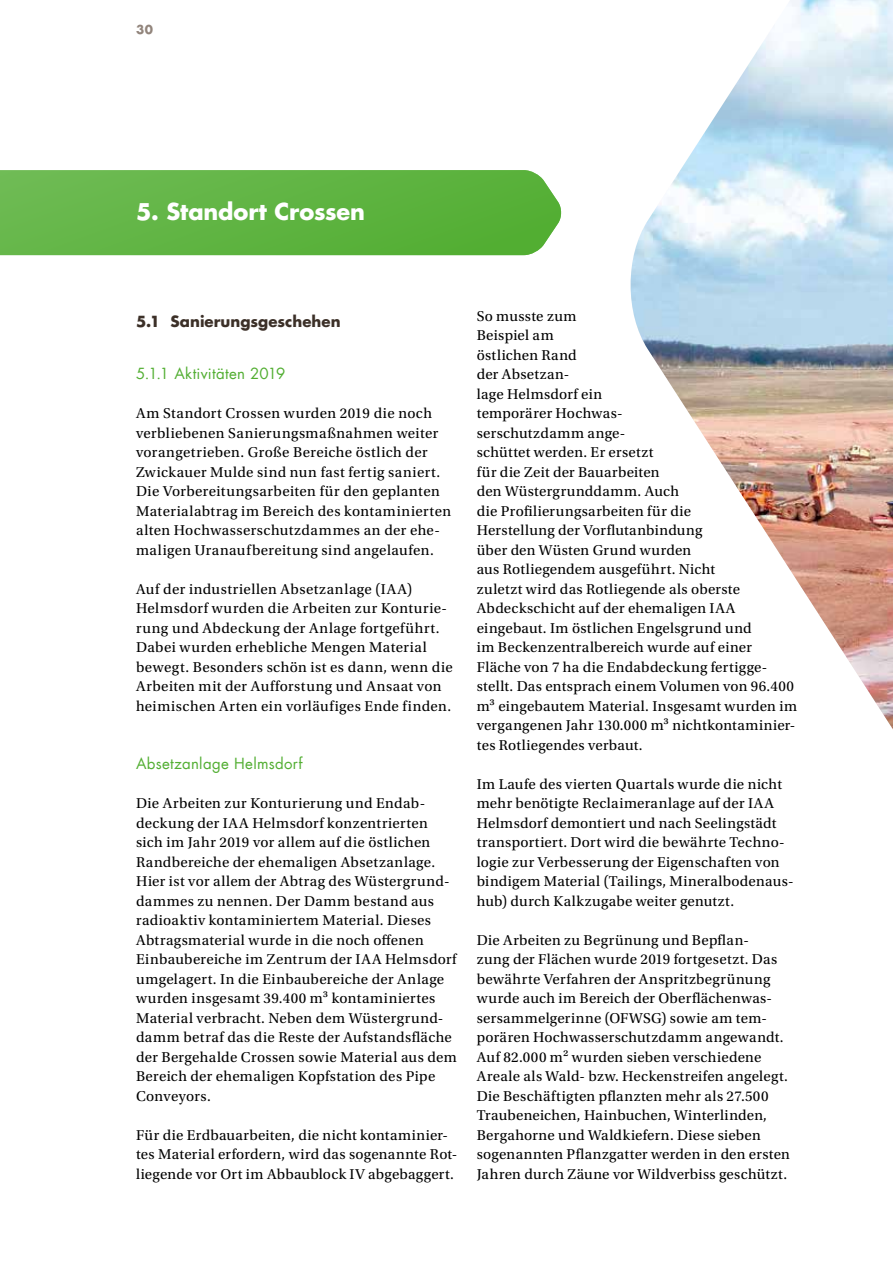
<style>
.page{position:relative;width:893px;height:1263px;background:#fff}
.page>*{position:absolute;margin:0;border:0;box-sizing:border-box;transform-origin:0 0}
.t1{font:700 22.5px "Futura Com";letter-spacing:-.005em;color:#fff}
.t2{font:15px/19.5px "Utopia Std";letter-spacing:.02em;color:#000}
.t3{font:15px "Futura Com";letter-spacing:.02em;color:#52ae32}
.t4{font:700 15px "Futura Com";color:#3c3028}
.t5{font:700 12px "Futura Com";color:#92857c}
</style>
<div class="page">
<svg style="left:0;top:170px;width:562px;height:85px;background:#62b546"></svg>
<img style="left:630px;top:0;width:263px;height:729px">
<p class="t5" style="left:136px;top:20px;width:18px">30</p>
<h1 class="t1" style="left:136px;top:194px;width:230px">5. Standort Crossen</h1>
<p class="t4" style="left:136px;top:310px;width:206px">5.1 Sanierungsgeschehen</p>
<p class="t3" style="left:136px;top:363px;width:151px">5.1.1 Aktivitäten 2019</p>
<p class="t2" style="left:136px;top:404px;width:316px">Am Standort Crossen wurden 2019 die noch verbliebenen Sanierungsmaßnahmen weiter vorangetrieben. Große Bereiche östlich der Zwickauer Mulde sind nun fast fertig saniert.<br>Die Vorbereitungsarbeiten für den geplanten Materialabtrag im Bereich des kontaminierten alten Hochwasserschutzdammes an der ehe&shy;maligen Uranaufbereitung sind angelaufen.</p>
<p class="t2" style="left:136px;top:579px;width:318px">Auf der industriellen Absetzanlage (IAA)<br>Helmsdorf wurden die Arbeiten zur Konturie&shy;rung und Abdeckung der Anlage fortgeführt.<br>Dabei wurden erhebliche Mengen Material bewegt. Besonders schön ist es dann, wenn die Arbeiten mit der Aufforstung und Ansaat von heimischen Arten ein vorläufiges Ende finden.</p>
<p class="t3" style="left:136px;top:753px;width:168px">Absetzanlage Helmsdorf</p>
<p class="t2" style="left:136px;top:794px;width:322px">Die Arbeiten zur Konturierung und Endab&shy;deckung der IAA Helmsdorf konzentrierten sich im Jahr 2019 vor allem auf die östlichen Randbereiche der ehemaligen Absetzanlage.<br>Hier ist vor allem der Abtrag des Wüstergrund&shy;dammes zu nennen. Der Damm bestand aus radioaktiv kontaminiertem Material. Dieses Abtragsmaterial wurde in die noch offenen Einbaubereiche im Zentrum der IAA Helmsdorf umgelagert. In die Einbaubereiche der Anlage wurden insgesamt 39.400 m³ kontaminiertes Material verbracht. Neben dem Wüstergrund&shy;damm betraf das die Reste der Aufstandsfläche der Bergehalde Crossen sowie Material aus dem Bereich der ehemaligen Kopfstation des Pipe Conveyors.</p>
<p class="t2" style="left:136px;top:1125px;width:323px">Für die Erdbauarbeiten, die nicht kontaminier&shy;tes Material erfordern, wird das sogenannte Rot&shy;liegende vor Ort im Abbaublock IV abgebaggert.</p>
<p class="t2" style="left:477px;top:306px;width:322px">So musste zum<br>Beispiel am<br>östlichen Rand<br>der Absetzan-<br>lage Helmsdorf ein<br>temporärer Hochwas-<br>serschutzdamm ange-<br>schüttet werden. Er ersetzt<br>für die Zeit der Bauarbeiten<br>den Wüstergrunddamm. Auch<br>die Profilierungsarbeiten für die<br>Herstellung der Vorflutanbindung<br>über den Wüsten Grund wurden<br>aus Rotliegendem ausgeführt. Nicht<br>zuletzt wird das Rotliegende als oberste<br>Abdeckschicht auf der ehemaligen IAA eingebaut. Im östlichen Engelsgrund und<br>im Beckenzentralbereich wurde auf einer<br>Fläche von 7 ha die Endabdeckung fertigge&shy;stellt. Das entsprach einem Volumen von 96.400 m³ eingebautem Material. Insgesamt wurden im vergangenen Jahr 130.000 m³ nichtkontaminier&shy;tes Rotliegendes verbaut.</p>
<p class="t2" style="left:477px;top:774px;width:318px">Im Laufe des vierten Quartals wurde die nicht mehr benötigte Reclaimeranlage auf der IAA Helmsdorf demontiert und nach Seelingstädt transportiert. Dort wird die bewährte Techno&shy;logie zur Verbesserung der Eigenschaften von bindigem Material (Tailings, Mineralbodenaus&shy;hub) durch Kalkzugabe weiter genutzt.</p>
<p class="t2" style="left:477px;top:930px;width:315px">Die Arbeiten zu Begrünung und Bepflan-<br>zung der Flächen wurde 2019 fortgesetzt. Das bewährte Verfahren der Anspritzbegrünung wurde auch im Bereich der Oberflächenwas&shy;sersammelgerinne (OFWSG) sowie am tem&shy;porären Hochwasserschutzdamm angewandt.<br>Auf 82.000 m² wurden sieben verschiedene Areale als Wald- bzw. Heckenstreifen angelegt.<br>Die Beschäftigten pflanzten mehr als 27.500<br>Traubeneichen, Hainbuchen, Winterlinden, Bergahorne und Waldkiefern. Diese sieben sogenannten Pflanzgatter werden in den ersten Jahren durch Zäune vor Wildverbiss geschützt.</p>
</div>
